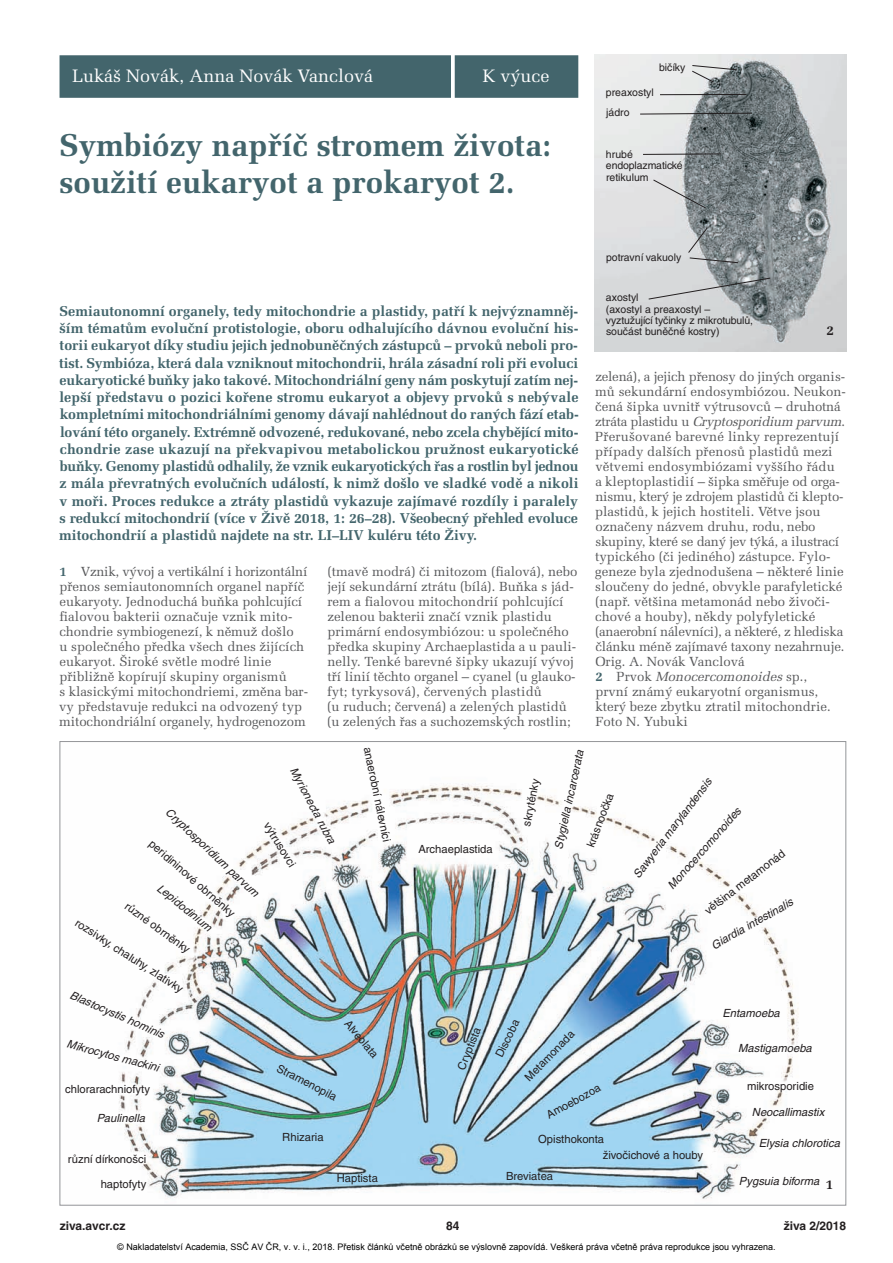
<style>
.page{position:relative;width:893px;height:1263px;background:#fff}
.page>*{position:absolute;margin:0;border:0;box-sizing:border-box;transform-origin:0 0}
.t1{font:700 31.5px/37.5px "Melior CE";color:#43656c}
.t2{font:18px "Melior CE";color:#fff}
.t3{font:700 14.25px/17.2px "Melior CE";color:#43656c;text-align:justify}
.t4{font:700 13.5px "Melior CE";color:#231f20}
.t5{font:13.2px/15px "Melior CE";color:#57585a}
.t6{font:700 12px "Helvetica CE";color:#231f20}
.t7{font:11.25px/24.5px "Helvetica CE";color:#231f20;text-align:right}
.t8{font:italic 11.25px "Helvetica CE";color:#231f20}
.t9{font:10.5px/11.2px "Helvetica CE";color:#231f20}
.t10{font:9px "Arial";color:#000}
.s1{font-weight:700;color:#43656c}
.s2{font-style:italic}
</style>
<div class="page">
<img style="left:119px;top:784px;width:680px;height:415px">
<div style="left:60px;top:55px;width:518px;height:43px;background:#43656c"></div>
<img style="left:595px;top:54px;width:252px;height:298px">
<svg style="left:451px;top:55px;width:4px;height:43px"></svg>
<hr style="left:660px;top:94px;width:87px;height:1px;background:#231f20">
<svg style="left:639px;top:112px;width:114px;height:3px"></svg>
<svg style="left:642px;top:153px;width:80px;height:2px"></svg>
<svg style="left:652px;top:179px;width:54px;height:30px;background:#b4b7b9"></svg>
<svg style="left:648px;top:277px;width:123px;height:23px;background:#adb1b3"></svg>
<svg style="left:687px;top:227px;width:52px;height:37px;background:#949a9c"></svg>
<svg style="left:691px;top:65px;width:46px;height:18px"></svg>
<h2 class="t2" style="left:72px;top:70px;width:302px">Lukáš Novák, Anna Novák Vanclová</h2>
<h2 class="t2" style="left:483px;top:70px;width:69px">K výuce</h2>
<h1 class="t1" style="left:60px;top:130px;width:493px">Symbiózy napříč stromem života: soužití eukaryot a prokaryot 2.</h1>
<p class="t9" style="left:659px;top:63px;width:28px">bičíky</p>
<p class="t9" style="left:606px;top:88px;width:49px">preaxostyl</p>
<p class="t9" style="left:606px;top:108px;width:25px">jádro</p>
<p class="t9" style="left:606px;top:150px;width:78px">hrubé endoplazmatické retikulum</p>
<p class="t3" style="left:59px;top:304px;width:521px">Semiautonomní organely, tedy mitochondrie a plastidy, patří k nejvýznamněj&shy;ším tématům evoluční protistologie, oboru odhalujícího dávnou evoluční his&shy;torii eukaryot díky studiu jejich jednobuněčných zástupců – prvoků neboli pro&shy;tist. Symbióza, která dala vzniknout mitochondrii, hrála zásadní roli při evoluci eukaryotické buňky jako takové. Mitochondriální geny nám poskytují zatím nej&shy;lepší představu o pozici kořene stromu eukaryot a objevy prvoků s nebývale kompletními mitochondriálními genomy dávají nahlédnout do raných fází etab&shy;lování této organely. Extrémně odvozené, redukované, nebo zcela chybějící mito&shy;chondrie zase ukazují na překvapivou metabolickou pružnost eukaryotické buňky. Genomy plastidů odhalily, že vznik eukaryotických řas a rostlin byl jednou z mála převratných evolučních událostí, k nimž došlo ve sladké vodě a nikoli v moři. Proces redukce a ztráty plastidů vykazuje zajímavé rozdíly i paralely s redukcí mitochondrií (více v Živě 2018, 1: 26–28). Všeobecný přehled evoluce mitochondrií a plastidů najdete na str. LI–LIV kuléru této Živy.</p>
<p class="t5" style="left:59px;top:566px;width:250px"><span class="s1">1</span> Vznik, vývoj a vertikální i horizontální přenos semiautonomních organel napříč eukaryoty. Jednoduchá buňka pohlcující fialovou bakterii označuje vznik mito&shy;chondrie symbiogenezí, k němuž došlo<br>u společného předka všech dnes žijících eukaryot. Široké světle modré linie přibližně kopírují skupiny organismů<br>s klasickými mitochondriemi, změna bar&shy;vy představuje redukci na odvozený typ mitochondriální organely, hydrogenozom</p>
<p class="t5" style="left:327px;top:566px;width:252px">(tmavě modrá) či mitozom (fialová), nebo její sekundární ztrátu (bílá). Buňka s jád&shy;rem a fialovou mitochondrií pohlcující zelenou bakterii značí vznik plastidu primární endosymbiózou: u společného předka skupiny Archaeplastida a u pauli - nelly. Tenké barevné šipky ukazují vývoj tří linií těchto organel – cyanel (u glauko&shy;fyt; tyrkysová), červených plastidů<br>(u ruduch; červená) a zelených plastidů (u zelených řas a suchozemských rostlin;</p>
<p class="t9" style="left:606px;top:253px;width:77px">potravní vakuoly</p>
<p class="t9" style="left:606px;top:293px;width:149px">axostyl<br>(axostyl a preaxostyl – vyztužující tyčinky z mikrotubulů, součást buněčné kostry)</p>
<p class="t4" style="left:826px;top:326px;width:9px">2</p>
<p class="t5" style="left:595px;top:371px;width:252px">zelená), a jejich přenosy do jiných organis&shy;mů sekundární endosymbiózou. Neukon&shy;čená šipka uvnitř výtrusovců – druhotná z tr á t a p l a s t i d u u <span class="s2">Cryptosporidium parvum</span>.<br>Přerušované barevné linky reprezentují případy dalších přenosů plastidů mezi větvemi endosymbiózami vyššího řádu<br>a kleptoplastidií – šipka směřuje od orga&shy;nismu, který je zdrojem plastidů či klepto&shy;plastidů, k jejich hostiteli. Větve jsou označeny názvem druhu, rodu, nebo skupiny, které se daný jev týká, a ilustrací typického (či jediného) zástupce. Fylo - geneze byla zjednodušena – některé linie sloučeny do jedné, obvykle parafyletické (např. většina metamonád nebo živoči&shy;chové a houby), někdy polyfyletické (anaerobní nálevníci), a některé, z hlediska článku méně zajímavé taxony nezahrnuje.<br>Orig. A. Novák Vanclová<br><span class="s1">2</span> P r v o k <span class="s2">Monocercomonoides</span> s p . ,<br>první známý eukaryotní organismus, který beze zbytku ztratil mitochondrie.<br>Foto N. Yubuki</p>
<p class="t7" style="left:378px;top:745px;width:98px;rotate:78deg">anaerobní nálevníci</p>
<p class="t8" style="left:554px;top:848px;width:103px;rotate:-78deg">Stygiella incarcerata</p>
<p class="t8" style="left:297px;top:766px;width:86px;rotate:62deg">Myrionecta rubra</p>
<p class="t8" style="left:632px;top:874px;width:123px;rotate:-53deg">Sawyeria marylandensis</p>
<p class="t8" style="left:710px;top:942px;width:93px;rotate:-29deg">Giardia intestinalis</p>
<p class="t7" style="left:515px;top:824px;width:49px;rotate:-79deg">skrytěnky</p>
<p class="t7" style="left:580px;top:843px;width:59px;rotate:-70deg">krásnoočka</p>
<p class="t8" style="left:667px;top:885px;width:106px;rotate:-49deg">Monocercomonoides</p>
<p class="t8" style="left:170px;top:807px;width:125px;rotate:43deg">Cryptosporidium parvum</p>
<p class="t7" style="left:276px;top:817px;width:51px;rotate:58deg">výtrusovci</p>
<p class="t7" style="left:158px;top:834px;width:112px;rotate:41deg">peridininové obrněnky</p>
<p class="t7" style="left:418px;top:837px;width:76px">Archaeplastida</p>
<p class="t7" style="left:699px;top:902px;width:99px;rotate:-37deg">většina metamonád</p>
<p class="t8" style="left:161px;top:883px;width:68px;rotate:39deg">Lepidodinium</p>
<p class="t7" style="left:133px;top:895px;width:79px;rotate:36deg">různé obrněnky</p>
<p class="t7" style="left:82px;top:912px;width:128px;rotate:33deg">rozsivky, chaluhy, zlativky</p>
<p class="t8" style="left:72px;top:991px;width:103px;rotate:23deg">Blastocystis hominis</p>
<p class="t8" style="left:68px;top:1039px;width:96px;rotate:15deg">Mikrocytos mackini</p>
<p class="t7" style="left:65px;top:1078px;width:86px">chlorarachniofyty</p>
<p class="t8" style="left:97px;top:1114px;width:50px">Paulinella</p>
<p class="t7" style="left:68px;top:1148px;width:80px">různí dírkonošci haptofyty</p>
<p class="t8" style="left:722px;top:1009px;width:59px">Entamoeba</p>
<p class="t8" style="left:738px;top:1044px;width:75px">Mastigamoeba</p>
<p class="t7" style="left:747px;top:1075px;width:69px">mikrosporidie</p>
<p class="t8" style="left:752px;top:1108px;width:74px">Neocallimastix</p>
<p class="t8" style="left:759px;top:1139px;width:83px">Elysia chlorotica</p>
<p class="t8" style="left:739px;top:1176px;width:82px">Pygsuia biforma</p>
<p class="t7" style="left:355px;top:1014px;width:47px;rotate:50deg">Alveolata</p>
<p class="t7" style="left:488px;top:1052px;width:42px;rotate:-64deg">Discoba</p>
<p class="t7" style="left:450px;top:1065px;width:46px;rotate:-68deg">Cryptista</p>
<p class="t7" style="left:519px;top:1071px;width:67px;rotate:-46deg">Metamonada</p>
<p class="t7" style="left:283px;top:1057px;width:68px;rotate:28deg">Stramenopila</p>
<p class="t7" style="left:542px;top:1106px;width:61px;rotate:-29deg">Amoebozoa</p>
<p class="t7" style="left:282px;top:1125px;width:43px">Rhizaria</p>
<p class="t7" style="left:538px;top:1128px;width:68px">Opisthokonta</p>
<p class="t7" style="left:603px;top:1144px;width:102px">živočichové a houby</p>
<p class="t7" style="left:337px;top:1167px;width:43px">Haptista</p>
<p class="t7" style="left:506px;top:1164px;width:49px">Breviatea</p>
<p class="t4" style="left:826px;top:1180px;width:9px">1</p>
<p class="t6" style="left:60px;top:1221px;width:67px">ziva.avcr.cz</p>
<p class="t6" style="left:446px;top:1221px;width:15px">84</p>
<p class="t6" style="left:784px;top:1221px;width:64px">živa 2/2018</p>
<p class="t10" style="left:117px;top:1241px;width:660px">© Nakladatelství Academia, SSČ AV ČR, v. v. i., 2018. Přetisk článků včetně obrázků se výslovně zapovídá. Veškerá práva včetně práva reprodukce jsou vyhrazena.</p>
</div>
